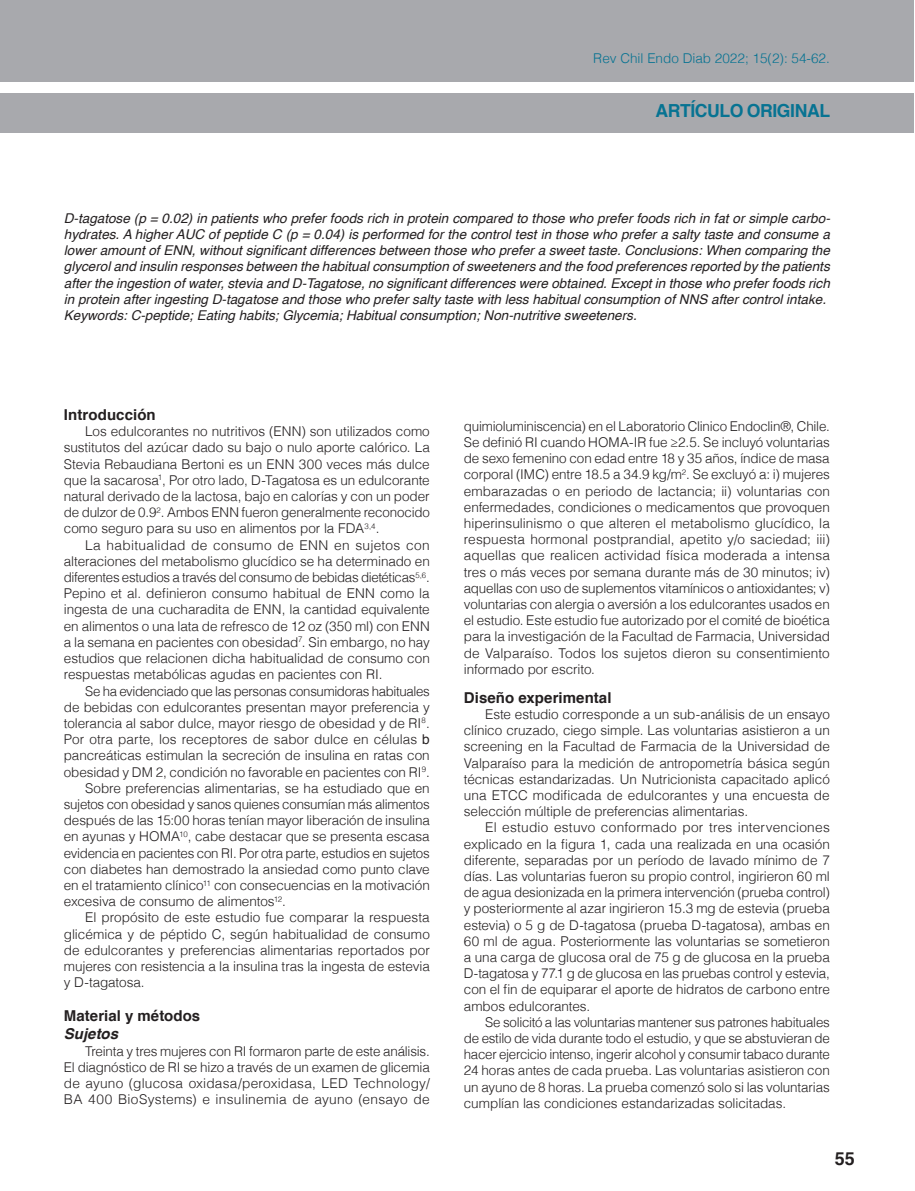
<style>
.page{position:relative;width:915px;height:1191px;background:#fff}
.page>*{position:absolute;margin:0;border:0;box-sizing:border-box;transform-origin:0 0}
.t1{font:700 18px "Helvetica";letter-spacing:-.02em;color:#077392}
.t2{font:700 18px "Helvetica";color:#231f20}
.Sub_titulos_1{font:700 15px "Helvetica";letter-spacing:.005em;color:#231f20}
.Subtitulo_2{font:italic 700 15px "Helvetica";color:#231f20}
.Texto{font:300 13.5px/16.2px "Helvetica";letter-spacing:-.005em;color:#231f20;text-align:justify}
.Abstract{font:italic 13.5px/16.2px "Helvetica";color:#231f20;text-align:justify}
.t3{font:300 13.5px "Helvetica";color:#077392}
.s1{font-weight:400}
</style>
<div class="page">
<div style="left:0;top:0;width:913px;height:81px;background:#a8a9ad"></div>
<div style="left:0;top:93px;width:913px;height:40px;background:#a8a9ad"></div>
<p class="t3" style="left:593px;top:46px;width:238px">Rev Chil Endo Diab 2022; 15(2): 54-62.</p>
<h1 class="t1" style="left:655px;top:96px;width:176px">ARTÍCULO ORIGINAL</h1>
<p class="Abstract" style="left:64px;top:210px;width:767px">D-tagatose (p = 0.02) in patients who prefer foods rich in protein compared to those who prefer foods rich in fat or simple carbo&shy;hydrates. A higher AUC of peptide C (p = 0.04) is performed for the control test in those who prefer a salty taste and consume a lower amount of ENN, without significant differences between those who prefer a sweet taste. Conclusions: When comparing the glycerol and insulin responses between the habitual consumption of sweeteners and the food preferences reported by the patients after the ingestion of water, stevia and D-Tagatose, no significant differences were obtained. Except in those who prefer foods rich in protein after ingesting D-tagatose and those who prefer salty taste with less habitual consumption of NNS after control intake.</p>
<p class="Abstract" style="left:64px;top:307px;width:574px">Keywords: C-peptide; Eating habits; Glycemia; Habitual consumption; Non-nutritive sweeteners.</p>
<p class="Sub_titulos_1" style="left:64px;top:402px;width:93px">Introducción</p>
<p class="Texto" style="left:64px;top:422px;width:367px;text-indent:21px">Los edulcorantes no nutritivos (ENN) son utilizados como sustitutos del azúcar dado su bajo o nulo aporte calórico. La Stevia Rebaudiana Bertoni es un ENN 300 veces más dulce que la sacarosa<sup>1</sup>, Por otro lado, D-Tagatosa es un edulcorante natural derivado de la lactosa, bajo en calorías y con un poder de dulzor de 0.9<sup>2</sup>. Ambos ENN fueron generalmente reconocido como seguro para su uso en alimentos por la FDA<sup>3,4</sup>.</p>
<p class="Texto" style="left:64px;top:536px;width:367px;text-indent:21px">La habitualidad de consumo de ENN en sujetos con alteraciones del metabolismo glucídico se ha determinado en diferentes estudios a través del consumo de bebidas dietéticas<sup>5,6</sup>.<br>Pepino et al. definieron consumo habitual de ENN como la ingesta de una cucharadita de ENN, la cantidad equivalente en alimentos o una lata de refresco de 12 oz (350 ml) con ENN a la semana en pacientes con obesidad<sup>7</sup>. Sin embargo, no hay estudios que relacionen dicha habitualidad de consumo con respuestas metabólicas agudas en pacientes con RI.</p>
<p class="Texto" style="left:64px;top:681px;width:367px;text-indent:21px">Se ha evidenciado que las personas consumidoras habituales de bebidas con edulcorantes presentan mayor preferencia y tolerancia al sabor dulce, mayor riesgo de obesidad y de RI<sup>8</sup>.<br>Por otra parte, los receptores de sabor dulce en células <span class="s1">b </span>pancreáticas estimulan la secreción de insulina en ratas con obesidad y DM 2, condición no favorable en pacientes con RI<sup>9</sup>.</p>
<p class="Texto" style="left:64px;top:779px;width:367px;text-indent:21px">Sobre preferencias alimentarias, se ha estudiado que en sujetos con obesidad y sanos quienes consumían más alimentos después de las 15:00 horas tenían mayor liberación de insulina en ayunas y HOMA<sup>10</sup>, cabe destacar que se presenta escasa evidencia en pacientes con RI. Por otra parte, estudios en sujetos con diabetes han demostrado la ansiedad como punto clave en el tratamiento clínico<sup>11</sup> con consecuencias en la motivación excesiva de consumo de alimentos<sup>12</sup>.</p>
<p class="Texto" style="left:64px;top:908px;width:367px;text-indent:21px">El propósito de este estudio fue comparar la respuesta glicémica y de péptido C, según habitualidad de consumo de edulcorantes y preferencias alimentarias reportados por mujeres con resistencia a la insulina tras la ingesta de estevia y D-tagatosa.</p>
<p class="Sub_titulos_1" style="left:64px;top:1004px;width:138px">Material y métodos</p>
<p class="Subtitulo_2" style="left:64px;top:1021px;width:56px">Sujetos</p>
<p class="Texto" style="left:64px;top:1041px;width:367px;text-indent:21px">Treinta y tres mujeres con RI formaron parte de este análisis.<br>El diagnóstico de RI se hizo a través de un examen de glicemia de ayuno (glucosa oxidasa/peroxidasa, LED Technology/ BA 400 BioSystems) e insulinemia de ayuno (ensayo de</p>
<p class="Texto" style="left:463px;top:417px;width:367px">quimioluminiscencia) en el Laboratorio Clinico Endoclin®, Chile.<br>Se definió RI cuando HOMA-IR fue ≥2.5. Se incluyó voluntarias de sexo femenino con edad entre 18 y 35 años, índice de masa corporal (IMC) entre 18.5 a 34.9 kg/m<sup>2</sup>. Se excluyó a: i) mujeres embarazadas o en periodo de lactancia; ii) voluntarias con enfermedades, condiciones o medicamentos que provoquen hiperinsulinismo o que alteren el metabolismo glucídico, la respuesta hormonal postprandial, apetito y/o saciedad; iii) aquellas que realicen actividad física moderada a intensa tres o más veces por semana durante más de 30 minutos; iv) aquellas con uso de suplementos vitamínicos o antioxidantes; v) voluntarias con alergia o aversión a los edulcorantes usados en el estudio. Este estudio fue autorizado por el comité de bioética para la investigación de la Facultad de Farmacia, Universidad de Valparaíso. Todos los sujetos dieron su consentimiento informado por escrito.</p>
<p class="Sub_titulos_1" style="left:463px;top:685px;width:149px">Diseño experimental</p>
<p class="Texto" style="left:463px;top:705px;width:367px;text-indent:21px">Este estudio corresponde a un sub-análisis de un ensayo clínico cruzado, ciego simple. Las voluntarias asistieron a un screening en la Facultad de Farmacia de la Universidad de Valparaíso para la medición de antropometría básica según técnicas estandarizadas. Un Nutricionista capacitado aplicó una ETCC modificada de edulcorantes y una encuesta de selección múltiple de preferencias alimentarias.</p>
<p class="Texto" style="left:463px;top:818px;width:367px;text-indent:21px">El estudio estuvo conformado por tres intervenciones explicado en la figura 1, cada una realizada en una ocasión diferente, separadas por un período de lavado mínimo de 7 días. Las voluntarias fueron su propio control, ingirieron 60 ml de agua desionizada en la primera intervención (prueba control) y posteriormente al azar ingirieron 15.3 mg de estevia (prueba estevia) o 5 g de D-tagatosa (prueba D-tagatosa), ambas en 60 ml de agua. Posteriormente las voluntarias se sometieron a una carga de glucosa oral de 75 g de glucosa en la prueba D-tagatosa y 77.1 g de glucosa en las pruebas control y estevia, con el fin de equiparar el aporte de hidratos de carbono entre ambos edulcorantes.</p>
<p class="Texto" style="left:463px;top:1013px;width:367px;text-indent:21px">Se solicitó a las voluntarias mantener sus patrones habituales de estilo de vida durante todo el estudio, y que se abstuvieran de hacer ejercicio intenso, ingerir alcohol y consumir tabaco durante 24 horas antes de cada prueba. Las voluntarias asistieron con un ayuno de 8 horas. La prueba comenzó solo si las voluntarias cumplían las condiciones estandarizadas solicitadas.</p>
<h1 class="t2" style="left:834px;top:1144px;width:22px">55</h1>
</div>
